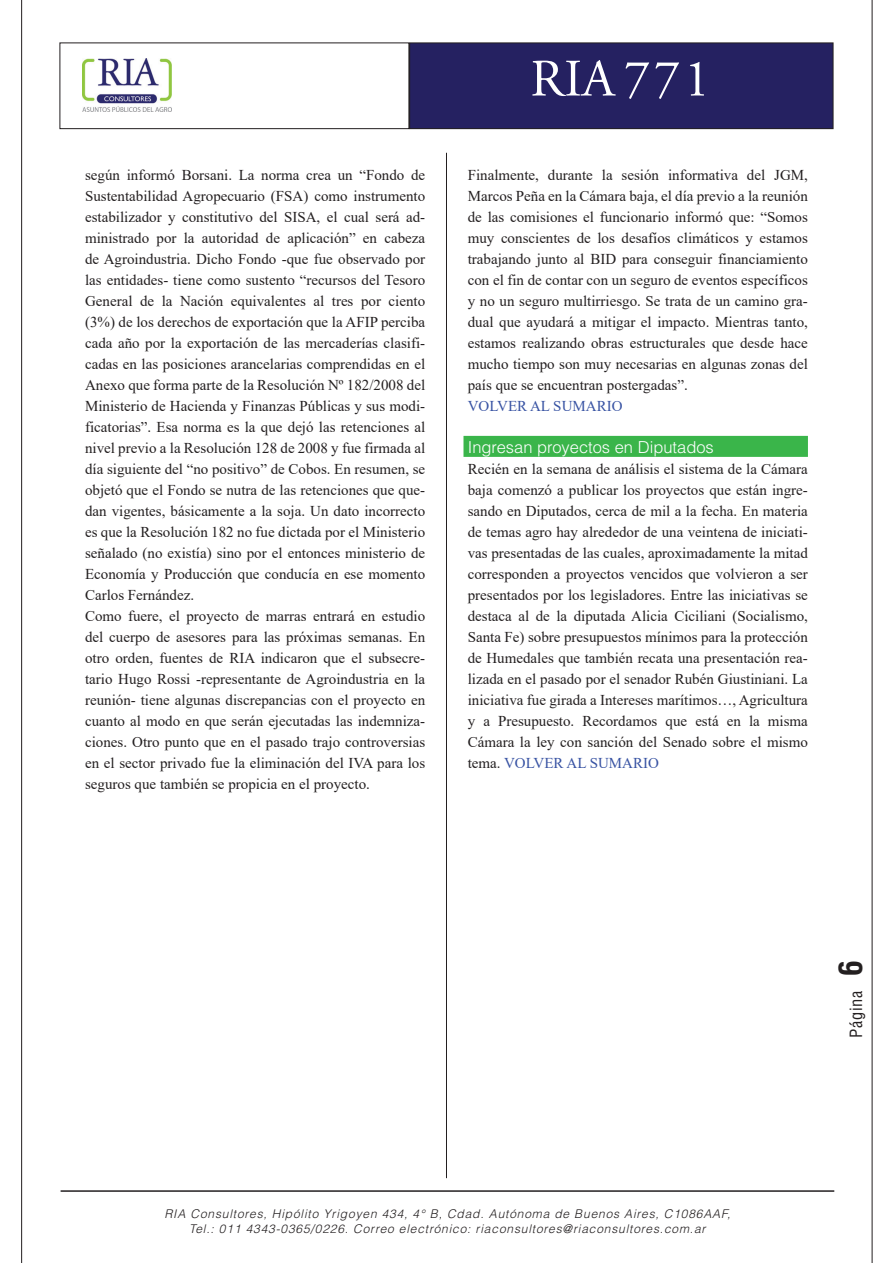
<style>
.page{position:relative;width:893px;height:1263px;background:#fff}
.page>*{position:absolute;margin:0;border:0;box-sizing:border-box;transform-origin:0 0}
.t1{font:52.5px "Adobe Garamond";letter-spacing:.07em;color:#fff}
.t2{font:700 condensed 31.5px "Helvetica LT Std";color:#231f20}
.t3{font:300 16.5px "Helvetica LT Std";color:#fff}
.t4{font:condensed 16.5px "Helvetica LT Std";letter-spacing:.04em;color:#231f20}
.t5{font:15px/21px "Times New Roman";color:#231f20;text-align:justify}
.t6{font:15px "Times New Roman";color:#3853a3}
.t7{font:italic 300 12px/15px "Helvetica LT Std";letter-spacing:.07em;color:#231f20;text-align:center}
.s1{color:#3853a3}
</style>
<div class="page">
<div style="left:410px;top:43px;width:423px;height:86px;background:#252161"></div>
<div style="left:409px;top:43px;width:424px;height:86px;border:1px solid #231f20"></div>
<div style="left:60px;top:43px;width:349px;height:86px;border:1px solid #231f20"></div>
<hr style="left:61px;top:1190px;width:773px;height:2px;background:#231f20">
<img style="left:83px;top:59px;width:89px;height:52px">
<hr style="left:446px;top:153px;width:1px;height:1025px;background:#231f20">
<hr style="left:21px;top:0;width:1px;height:1263px;background:#231f20">
<hr style="left:872px;top:0;width:1px;height:1263px;background:#231f20">
<div style="left:463px;top:436px;width:345px;height:21px;background:#3ab54a"></div>
<h1 class="t1" style="left:530px;top:51px;width:181px">RIA771</h1>
<p class="t5" style="left:85px;top:164px;width:342px;text-align:left">según informó Borsani. La norma crea un “Fondo de Sustentabilidad Agropecuario (FSA) como instrumento estabilizador y constitutivo del SISA, el cual será ad&shy;ministrado por la autoridad de aplicación” en cabeza de Agroindustria. Dicho Fondo -que fue observado por las entidades- tiene como sustento “recursos del Tesoro General de la Nación equivalentes al tres por ciento (3%) de los derechos de exportación que la AFIP perciba cada año por la exportación de las mercaderías clasifi&shy;cadas en las posiciones arancelarias comprendidas en el Anexo que forma parte de la Resolución Nº 182/2008 del Ministerio de Hacienda y Finanzas Públicas y sus modi&shy;ficatorias”. Esa norma es la que dejó las retenciones al nivel previo a la Resolución 128 de 2008 y fue firmada al día siguiente del “no positivo” de Cobos. En resumen, se objetó que el Fondo se nutra de las retenciones que que&shy;dan vigentes, básicamente a la soja. Un dato incorrecto es que la Resolución 182 no fue dictada por el Ministerio señalado (no existía) sino por el entonces ministerio de Economía y Producción que conducía en ese momento Carlos Fernández.<br>Como fuere, el proyecto de marras entrará en estudio del cuerpo de asesores para las próximas semanas. En otro orden, fuentes de RIA indicaron que el subsecre&shy;tario Hugo Rossi -representante de Agroindustria en la reunión- tiene algunas discrepancias con el proyecto en cuanto al modo en que serán ejecutadas las indemniza&shy;ciones. Otro punto que en el pasado trajo controversias en el sector privado fue la eliminación del IVA para los seguros que también se propicia en el proyecto.</p>
<p class="t5" style="left:468px;top:164px;width:342px">Finalmente, durante la sesión informativa del JGM, Marcos Peña en la Cámara baja, el día previo a la reunión de las comisiones el funcionario informó que: “Somos muy conscientes de los desafíos climáticos y estamos trabajando junto al BID para conseguir financiamiento con el fin de contar con un seguro de eventos específicos y no un seguro multirriesgo. Se trata de un camino gra&shy;dual que ayudará a mitigar el impacto. Mientras tanto, estamos realizando obras estructurales que desde hace mucho tiempo son muy necesarias en algunas zonas del país que se encuentran postergadas”.</p>
<p class="t6" style="left:468px;top:395px;width:156px">VOLVER AL SUMARIO</p>
<p class="t3" style="left:468px;top:437px;width:248px">Ingresan proyectos en Diputados</p>
<p class="t5" style="left:468px;top:458px;width:342px">Recién en la semana de análisis el sistema de la Cámara baja comenzó a publicar los proyectos que están ingre&shy;sando en Diputados, cerca de mil a la fecha. En materia de temas agro hay alrededor de una veintena de iniciati&shy;vas presentadas de las cuales, aproximadamente la mitad corresponden a proyectos vencidos que volvieron a ser presentados por los legisladores. Entre las iniciativas se destaca al de la diputada Alicia Ciciliani (Socialismo, Santa Fe) sobre presupuestos mínimos para la protección de Humedales que también recata una presentación rea&shy;lizada en el pasado por el senador Rubén Giustiniani. La iniciativa fue girada a Intereses marítimos…, Agricultura y a Presupuesto. Recordamos que está en la misma Cámara la ley con sanción del Senado sobre el mismo tema. <span class="s1">VOLVER AL SUMARIO</span></p>
<h2 class="t2" style="left:831px;top:976px;width:17px;rotate:-90deg">6</h2>
<p class="t4" style="left:846px;top:1038px;width:49px;rotate:-90deg">Página</p>
<p class="t7" style="left:164px;top:1206px;width:567px">RIA Consultores, Hipólito Yrigoyen 434, 4° B, Cdad. Autónoma de Buenos Aires, C1086AAF,<br>Tel.: 011 4343-0365/0226. Correo electrónico: riaconsultores@riaconsultores.com.ar</p>
</div>
